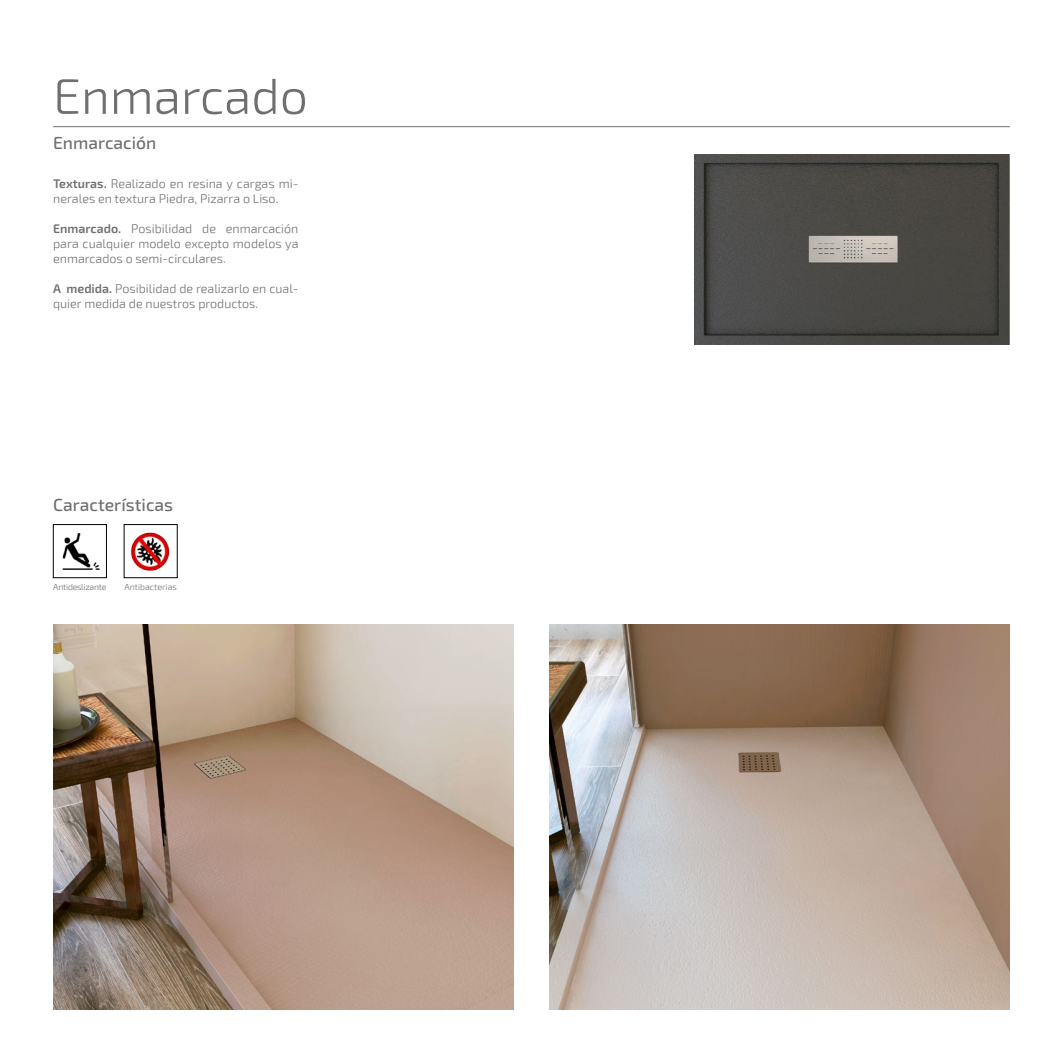
<style>
.page{position:relative;width:1063px;height:1063px;background:#fff}
.page>*{position:absolute;margin:0;border:0;box-sizing:border-box;transform-origin:0 0}
.t1{font:300 50px "Exo 2";color:#706f6f}
.t2{font:500 17.5px "Exo 2.0";color:#706f6f}
.t3{font:300 12.5px/15px "Exo 2";color:#706f6f}
.t4{font:300 8.75px "Exo 2";letter-spacing:-.03em;color:#706f6f}
.t5{font:300 8.75px "Exo 2";color:#706f6f}
.s1{font-family:"Exo 2.0";font-weight:600}
</style>
<div class="page">
<hr style="left:53px;top:126px;width:957px;height:1px;background:#706f6f">
<img style="left:53px;top:625px;width:461px;height:385px">
<img style="left:549px;top:625px;width:461px;height:385px">
<img style="left:694px;top:154px;width:316px;height:191px">
<img style="left:62px;top:533px;width:38px;height:37px">
<div style="left:53px;top:524px;width:54px;height:54px;border:1px solid #000"></div>
<img style="left:130px;top:532px;width:40px;height:39px">
<div style="left:124px;top:524px;width:53px;height:54px;border:1px solid #000"></div>
<h1 class="t1" style="left:53px;top:67px;width:256px">Enmarcado</h1>
<h2 class="t2" style="left:53px;top:132px;width:105px">Enmarcación</h2>
<p class="t3" style="left:53px;top:176px;width:247px"><span class="s1">Texturas.</span> Realizado en resina y cargas mi&shy;nerales en textura Piedra, Pizarra o Liso.</p>
<p class="t3" style="left:53px;top:221px;width:247px;text-align:justify"><span class="s1">Enmarcado.</span> Posibilidad de enmarcación para cualquier modelo excepto modelos ya enmarcados o semi-circulares.</p>
<p class="t3" style="left:53px;top:281px;width:247px"><span class="s1">A medida.</span> Posibilidad de realizarlo en cual&shy;quier medida de nuestros productos.</p>
<h2 class="t2" style="left:53px;top:494px;width:121px">Características</h2>
<p class="t4" style="left:53px;top:582px;width:55px">Antideslizante</p>
<p class="t5" style="left:125px;top:582px;width:54px">Antibacterias</p>
</div>
